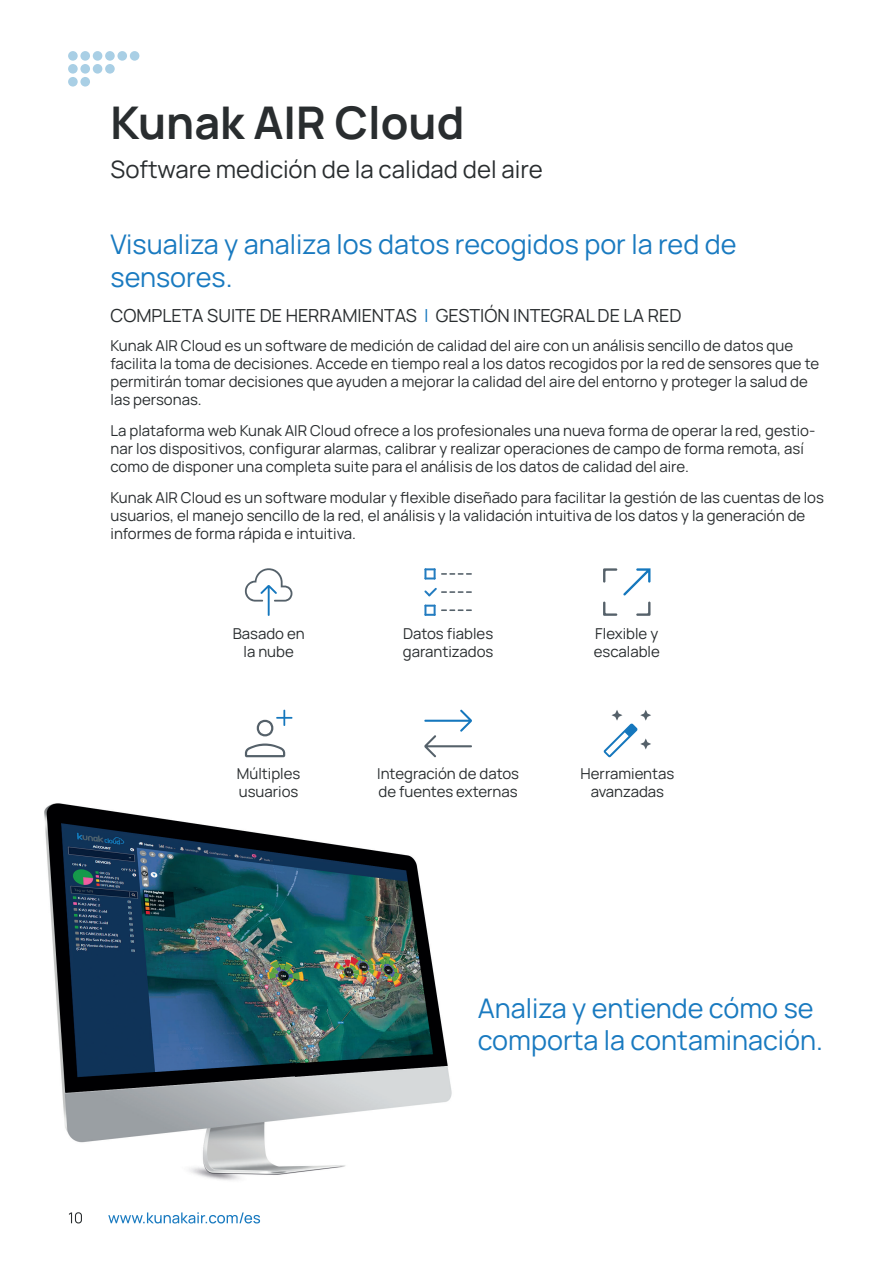
<style>
.page{position:relative;width:893px;height:1263px;background:#fff}
.page>*{position:absolute;margin:0;border:0;box-sizing:border-box;transform-origin:0 0}
.t1{font:700 45px "Manrope";color:#292d2f}
.t2{font:27px/32.4px "Manrope";color:#197ac0}
.t3{font:24px "Manrope";color:#292d2f}
.t4{font:18px "Manrope";color:#292d2f}
.t5{font:15px/18px "Manrope";color:#292d2f}
.s1{color:#197ac0}
</style>
<div class="page">
<img style="left:44px;top:803px;width:408px;height:421px">
<svg style="left:69px;top:1212px;width:13px;height:11px"></svg>
<img style="left:108px;top:1212px;width:152px;height:11px">
<div style="left:68px;top:51px;width:10px;height:10px;background:#a9cfe5;border-radius:50%"></div>
<div style="left:80px;top:51px;width:10px;height:10px;background:#a9cfe5;border-radius:50%"></div>
<div style="left:93px;top:51px;width:9px;height:10px;background:#a9cfe5;border-radius:50%"></div>
<div style="left:105px;top:51px;width:10px;height:10px;background:#a9cfe5;border-radius:50%"></div>
<div style="left:117px;top:51px;width:10px;height:10px;background:#a9cfe5;border-radius:50%"></div>
<div style="left:130px;top:51px;width:9px;height:10px;background:#a9cfe5;border-radius:50%"></div>
<div style="left:68px;top:64px;width:10px;height:10px;background:#a9cfe5;border-radius:50%"></div>
<div style="left:80px;top:64px;width:10px;height:10px;background:#a9cfe5;border-radius:50%"></div>
<div style="left:93px;top:64px;width:9px;height:10px;background:#a9cfe5;border-radius:50%"></div>
<div style="left:105px;top:64px;width:10px;height:10px;background:#a9cfe5;border-radius:50%"></div>
<div style="left:68px;top:77px;width:10px;height:10px;background:#a9cfe5;border-radius:50%"></div>
<div style="left:80px;top:77px;width:10px;height:10px;background:#a9cfe5;border-radius:50%"></div>
<svg style="left:245px;top:568px;width:47px;height:48px"></svg>
<svg style="left:245px;top:710px;width:47px;height:47px"></svg>
<svg style="left:424px;top:588px;width:48px;height:8px"></svg>
<svg style="left:424px;top:568px;width:48px;height:11px"></svg>
<svg style="left:424px;top:605px;width:48px;height:11px"></svg>
<svg style="left:424px;top:710px;width:48px;height:47px"></svg>
<svg style="left:604px;top:710px;width:47px;height:47px"></svg>
<svg style="left:603px;top:568px;width:14px;height:15px"></svg>
<svg style="left:603px;top:602px;width:14px;height:14px"></svg>
<svg style="left:636px;top:602px;width:14px;height:14px"></svg>
<svg style="left:623px;top:568px;width:27px;height:28px"></svg>
<h1 class="t1" style="left:111px;top:91px;width:355px">Kunak AIR Cloud</h1>
<h3 class="t3" style="left:111px;top:153px;width:434px">Software medición de la calidad del aire</h3>
<h2 class="t2" style="left:111px;top:227px;width:627px">Visualiza y analiza los datos recogidos por la red de sensores.</h2>
<p class="t4" style="left:111px;top:302px;width:572px">COMPLETA SUITE DE HERRAMIENTAS <span class="s1">|</span> GESTIÓN INTEGRAL DE LA RED</p>
<p class="t5" style="left:111px;top:336px;width:710px">Kunak AIR Cloud es un software de medición de calidad del aire con un análisis sencillo de datos que facilita la toma de decisiones. Accede en tiempo real a los datos recogidos por la red de sensores que te permitirán tomar decisiones que ayuden a mejorar la calidad del aire del entorno y proteger la salud de las personas.</p>
<p class="t5" style="left:111px;top:421px;width:706px">La plataforma web Kunak AIR Cloud ofrece a los profesionales una nueva forma de operar la red, gestio&shy;nar los dispositivos, configurar alarmas, calibrar y realizar operaciones de campo de forma remota, así como de disponer una completa suite para el análisis de los datos de calidad del aire.</p>
<p class="t5" style="left:111px;top:488px;width:715px">Kunak AIR Cloud es un software modular y flexible diseñado para facilitar la gestión de las cuentas de los usuarios, el manejo sencillo de la red, el análisis y la validación intuitiva de los datos y la generación de informes de forma rápida e intuitiva.</p>
<p class="t5" style="left:233px;top:624px;width:73px;text-align:center">Basado en la nube</p>
<p class="t5" style="left:403px;top:624px;width:92px">Datos fiables garantizados</p>
<p class="t5" style="left:594px;top:624px;width:68px">Flexible y escalable</p>
<p class="t5" style="left:237px;top:764px;width:65px">Múltiples usuarios</p>
<p class="t5" style="left:377px;top:764px;width:143px">Integración de datos de fuentes externas</p>
<p class="t5" style="left:581px;top:764px;width:95px;text-align:center">Herramientas avanzadas</p>
<h2 class="t2" style="left:478px;top:991px;width:347px">Analiza y entiende cómo se comporta la contaminación.</h2>
</div>
